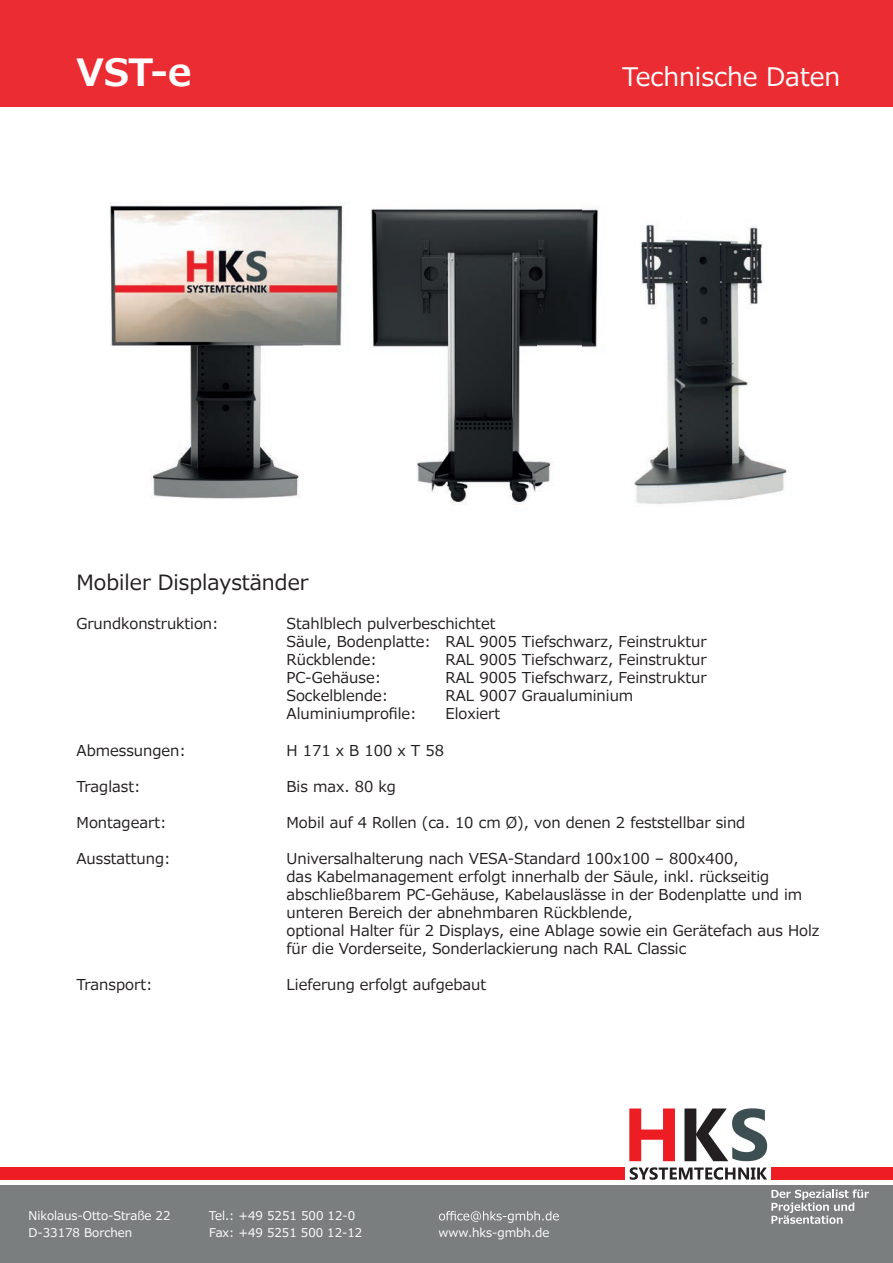
<style>
.page{position:relative;width:893px;height:1263px;background:#fff}
.page>*{position:absolute;margin:0;border:0;box-sizing:border-box;transform-origin:0 0}
.t1{font:700 37.5px "Meiryo";color:#fff}
.t2{font:25.5px "Meiryo";color:#fff}
.t3{font:21px "Meiryo";color:#231f20}
.t4{font:15px/18px "Meiryo";color:#231f20}
.t5{font:12px "Meiryo";color:#fff}
</style>
<div class="page">
<div style="left:0;top:0;width:893px;height:106px;background:#eb2c32"></div>
<div style="left:1px;top:1185px;width:892px;height:78px;background:#7b7e7f"></div>
<svg style="left:629px;top:1108px;width:46px;height:53px"></svg>
<svg style="left:684px;top:1108px;width:83px;height:53px"></svg>
<svg style="left:630px;top:1167px;width:137px;height:13px"></svg>
<div style="left:771px;top:1167px;width:122px;height:12px;background:#ee1d23"></div>
<div style="left:0;top:1167px;width:625px;height:12px;background:#ee1d23"></div>
<svg style="left:771px;top:1189px;width:98px;height:35px"></svg>
<svg style="left:439px;top:1211px;width:120px;height:12px"></svg>
<img style="left:640px;top:224px;width:123px;height:34px">
<img style="left:640px;top:258px;width:123px;height:192px">
<img style="left:634px;top:450px;width:153px;height:54px">
<img style="left:370px;top:209px;width:229px;height:296px">
<img style="left:110px;top:202px;width:234px;height:297px">
<h1 class="t1" style="left:77px;top:46px;width:116px">VST-e</h1>
<h2 class="t2" style="left:622px;top:58px;width:219px">Technische Daten</h2>
<h3 class="t3" style="left:77px;top:568px;width:233px">Mobiler Displayständer</h3>
<p class="t4" style="left:77px;top:616px;width:144px">Grundkonstruktion:</p>
<p class="t4" style="left:286px;top:616px;width:421px">Stahlblech pulverbeschichtet<br>Säule, Bodenplatte: RAL 9005 Tiefschwarz, Feinstruktur<br>Rückblende:</p>
<p class="t4" style="left:446px;top:652px;width:262px">RAL 9005 Tiefschwarz, Feinstruktur</p>
<p class="t4" style="left:287px;top:670px;width:96px">PC-Gehäuse:</p>
<p class="t4" style="left:446px;top:670px;width:262px">RAL 9005 Tiefschwarz, Feinstruktur</p>
<p class="t4" style="left:287px;top:688px;width:103px">Sockelblende:</p>
<p class="t4" style="left:446px;top:688px;width:189px">RAL 9007 Graualuminium</p>
<p class="t4" style="left:287px;top:706px;width:132px">Aluminiumprofile:</p>
<p class="t4" style="left:446px;top:706px;width:56px">Eloxiert</p>
<p class="t4" style="left:77px;top:742px;width:111px">Abmessungen:</p>
<p class="t4" style="left:287px;top:742px;width:159px">H 171 x B 100 x T 58</p>
<p class="t4" style="left:77px;top:778px;width:65px">Traglast:</p>
<p class="t4" style="left:287px;top:778px;width:111px">Bis max. 80 kg</p>
<p class="t4" style="left:77px;top:814px;width:92px">Montageart:</p>
<p class="t4" style="left:287px;top:814px;width:460px">Mobil auf 4 Rollen (ca. 10 cm Ø), von denen 2 feststellbar sind</p>
<p class="t4" style="left:77px;top:850px;width:96px">Ausstattung:</p>
<p class="t4" style="left:287px;top:850px;width:534px">Universalhalterung nach VESA-Standard 100x100 – 800x400,<br>das Kabelmanagement erfolgt innerhalb der Säule, inkl. rückseitig abschließbarem PC-Gehäuse, Kabelauslässe in der Bodenplatte und im unteren Bereich der abnehmbaren Rückblende,<br>optional Halter für 2 Displays, eine Ablage sowie ein Gerätefach aus Holz für die Vorderseite, Sonderlackierung nach RAL Classic</p>
<p class="t4" style="left:77px;top:976px;width:78px">Transport:</p>
<p class="t4" style="left:287px;top:976px;width:201px">Lieferung erfolgt aufgebaut</p>
<p class="t5" style="left:29px;top:1207px;width:144px">Nikolaus-Otto-Straße 22</p>
<p class="t5" style="left:209px;top:1207px;width:148px">Tel.: +49 5251 500 12-0</p>
<p class="t5" style="left:29px;top:1224px;width:105px">D-33178 Borchen</p>
<p class="t5" style="left:209px;top:1224px;width:154px">Fax: +49 5251 500 12-12</p>
<p class="t5" style="left:438px;top:1224px;width:112px">www.hks-gmbh.de</p>
</div>
